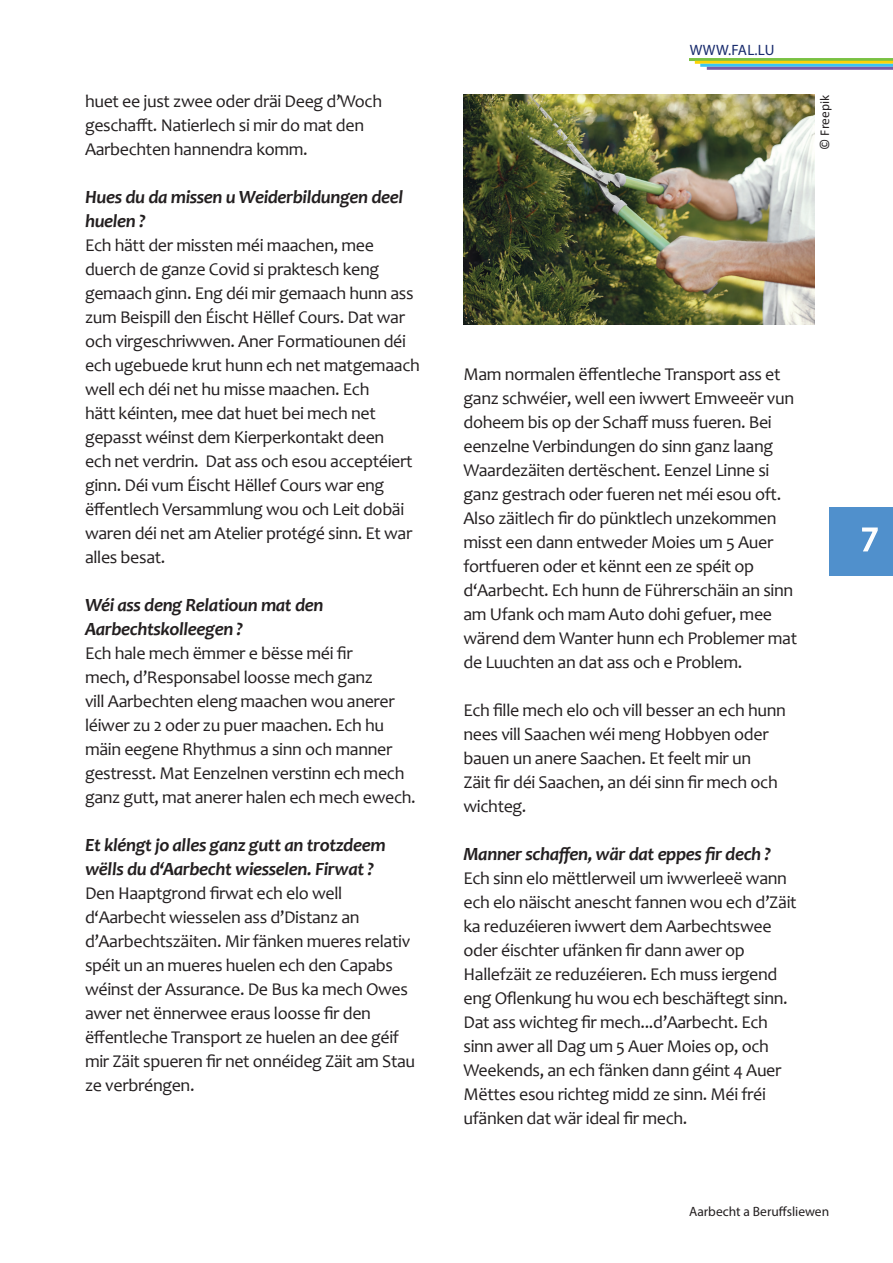
<style>
.page{position:relative;width:893px;height:1263px;background:#fff}
.page>*{position:absolute;margin:0;border:0;box-sizing:border-box;transform-origin:0 0}
.t1{font:34.5px "Myriad Pro";color:#fff}
.t2{font:italic 700 18.75px/24px "Candara";letter-spacing:-.02em;color:#231f20}
.t3{font:18px/24px "Candara";letter-spacing:-.02em;color:#231f20}
.t4{font:15px "Myriad Pro";letter-spacing:.02em;color:#172a6c}
.t5{font:13.5px "Myriad Pro";color:#231f20}
.t6{font:13.5px "Calibri";color:#231f20}
</style>
<div class="page">
<div style="left:829px;top:507px;width:64px;height:69px;background:#5090cc"></div>
<svg style="left:862px;top:527px;width:16px;height:25px"></svg>
<hr style="left:689px;top:58px;width:204px;height:3px;background:#79c142">
<hr style="left:695px;top:61px;width:198px;height:3px;background:#fcd406">
<hr style="left:700px;top:64px;width:193px;height:3px;background:#38c6f4">
<hr style="left:707px;top:67px;width:186px;height:3px;background:#7a5ca7">
<img style="left:463px;top:94px;width:351px;height:231px">
<p class="t3" style="left:85px;top:89px;width:299px">huet ee just zwee oder dräi Deeg d’Woch geschafft. Natierlech si mir do mat den<br>Aarbechten hannendra komm.</p>
<p class="t2" style="left:85px;top:184px;width:320px">Hues du da missen u Weiderbildungen deel huelen ?</p>
<p class="t3" style="left:85px;top:233px;width:336px">Ech hätt der missten méi maachen, mee duerch de ganze Covid si praktesch keng gemaach ginn. Eng déi mir gemaach hunn ass zum Beispill den Éischt Hëllef Cours. Dat war och virgeschriwwen. Aner Formatiounen déi ech ugebuede krut hunn ech net matgemaach well ech déi net hu misse maachen. Ech<br>hätt kéinten, mee dat huet bei mech net gepasst wéinst dem Kierperkontakt deen<br>ech net verdrin. Dat ass och esou acceptéiert ginn. Déi vum Éischt Hëllef Cours war eng ëffentlech Versammlung wou och Leit dobäi waren déi net am Atelier protégé sinn. Et war alles besat.</p>
<p class="t2" style="left:85px;top:592px;width:240px">Wéi ass deng Relatioun mat den<br>Aarbechtskolleegen ?</p>
<p class="t3" style="left:85px;top:641px;width:332px">Ech hale mech ëmmer e bësse méi fir<br>mech, d’Responsabel loosse mech ganz<br>vill Aarbechten eleng maachen wou anerer léiwer zu 2 oder zu puer maachen. Ech hu mäin eegene Rhythmus a sinn och manner gestresst. Mat Eenzelnen verstinn ech mech ganz gutt, mat anerer halen ech mech ewech.</p>
<p class="t2" style="left:85px;top:832px;width:302px">Et kléngt jo alles ganz gutt an trotzdeem wëlls du d‘Aarbecht wiesselen. Firwat ?</p>
<p class="t3" style="left:85px;top:881px;width:332px">Den Haaptgrond firwat ech elo well d‘Aarbecht wiesselen ass d’Distanz an d’Aarbechtszäiten. Mir fänken mueres relativ spéit un an mueres huelen ech den Capabs wéinst der Assurance. De Bus ka mech Owes awer net ënnerwee eraus loosse fir den ëffentleche Transport ze huelen an dee géif mir Zäit spueren fir net onnéideg Zäit am Stau ze verbréngen.</p>
<p class="t4" style="left:690px;top:40px;width:86px">WWW.FAL.LU</p>
<p class="t6" style="left:816px;top:150px;width:56px;rotate:-90deg">© Freepik</p>
<p class="t3" style="left:463px;top:362px;width:335px">Mam normalen ëffentleche Transport ass et ganz schwéier, well een iwwert Emweeër vun doheem bis op der Schaff muss fueren. Bei eenzelne Verbindungen do sinn ganz laang Waardezäiten dertëschent. Eenzel Linne si ganz gestrach oder fueren net méi esou oft.<br>Also zäitlech fir do pünktlech unzekommen misst een dann entweder Moies um 5 Auer fortfueren oder et kënnt een ze spéit op d‘Aarbecht. Ech hunn de Führerschäin an sinn am Ufank och mam Auto dohi gefuer, mee wärend dem Wanter hunn ech Problemer mat de Luuchten an dat ass och e Problem.</p>
<p class="t3" style="left:463px;top:698px;width:324px">Ech fille mech elo och vill besser an ech hunn nees vill Saachen wéi meng Hobbyen oder bauen un anere Saachen. Et feelt mir un<br>Zäit fir déi Saachen, an déi sinn fir mech och wichteg.</p>
<p class="t2" style="left:463px;top:842px;width:309px">Manner schaffen, wär dat eppes fir dech ?</p>
<p class="t3" style="left:463px;top:866px;width:335px">Ech sinn elo mëttlerweil um iwwerleeë wann ech elo näischt anescht fannen wou ech d’Zäit ka reduzéieren iwwert dem Aarbechtswee oder éischter ufänken fir dann awer op Hallefzäit ze reduzéieren. Ech muss iergend eng Oflenkung hu wou ech beschäftegt sinn.<br>Dat ass wichteg fir mech...d’Aarbecht. Ech sinn awer all Dag um 5 Auer Moies op, och Weekends, an ech fänken dann géint 4 Auer Mëttes esou richteg midd ze sinn. Méi fréi ufänken dat wär ideal fir mech.</p>
<p class="t5" style="left:689px;top:1203px;width:142px">Aarbecht a Beruffsliewen</p>
<h1 class="t1" style="left:861px;top:518px;width:19px">7</h1>
</div>
